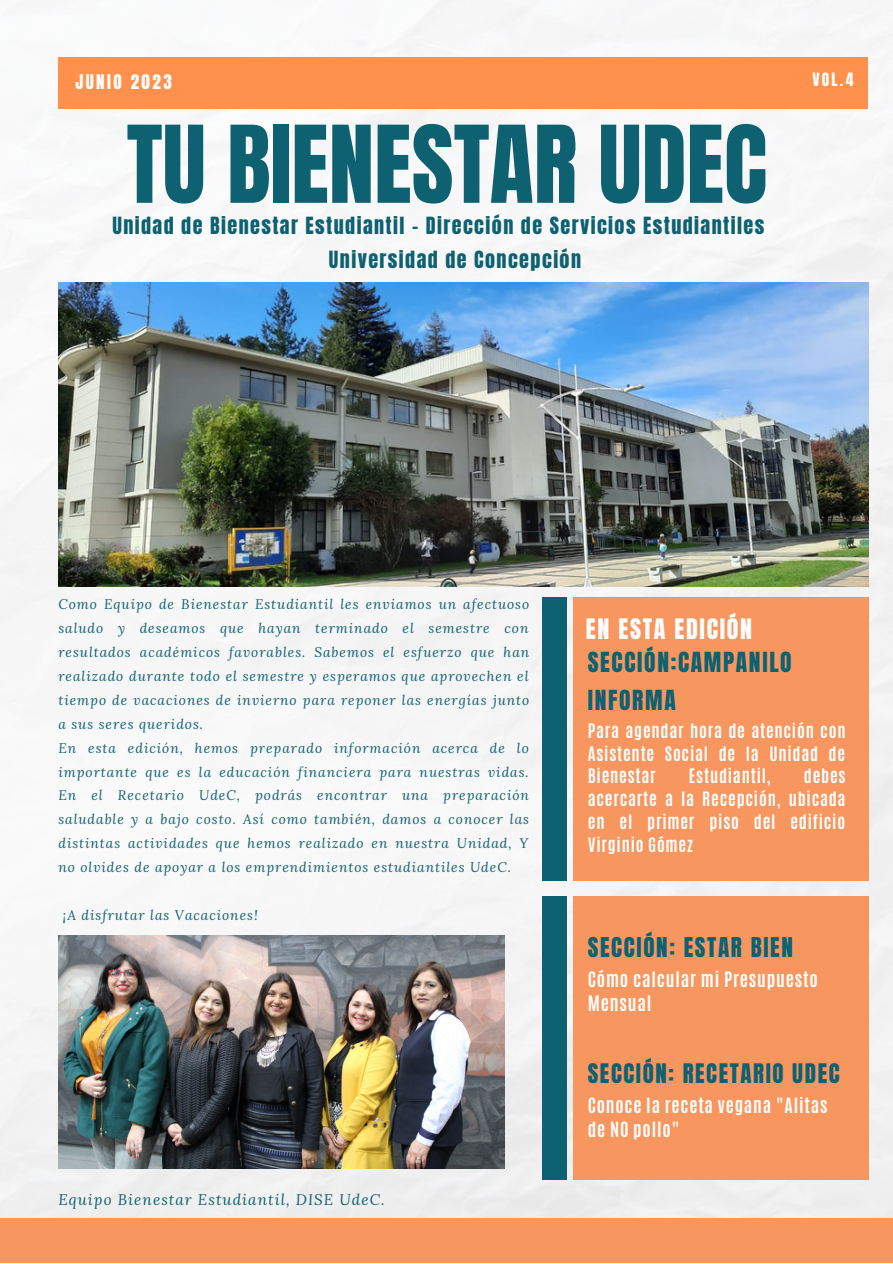
<style>
.page{position:relative;width:893px;height:1264px;background:#fff}
.page>*{position:absolute;margin:0;border:0;box-sizing:border-box;transform-origin:0 0}
.t1{font:90.9px "Anton";color:#0e6171}
.t2{font:24px "Anton";letter-spacing:.07em;color:#fff}
.t3{font:23.55px/37.3px "Anton";letter-spacing:.07em;color:#0e6171}
.t4{font:23.25px "Anton";letter-spacing:.07em;color:#0e6171}
.t5{font:22.95px "Anton";letter-spacing:.07em;color:#0e6171}
.t6{font:20.1px "Anton";letter-spacing:.07em;color:#0e6171}
.t7{font:700 17.7px/24.6px "Antonio";letter-spacing:.045em;color:#fff}
.t8{font:700 17.55px/24.3px "Antonio";letter-spacing:.045em;color:#fff}
.t9{font:17.1px "Anton";letter-spacing:.14em;color:#fff}
.t10{font:700 16.65px/22.8px "Antonio";letter-spacing:.045em;color:#fff;text-align:justify}
.t11{font:15.6px "Anton";color:#fff}
.t12{font:italic 15.15px "Lora";letter-spacing:.07em;color:#0e6171}
.t13{font:italic 13.65px/24px "Lora";letter-spacing:.07em;color:#0e6171;text-align:justify}
</style>
<div class="page">
<img style="left:0;top:0;width:892px;height:1217px">
<div style="left:58px;top:57px;width:810px;height:52px;background:#ff914d"></div>
<svg style="left:868px;top:658px;width:11px;height:4px"></svg>
<hr style="left:587px;top:898px;width:285px;height:3px;background:#fff">
<img style="left:58px;top:282px;width:810px;height:304px">
<img style="left:58px;top:935px;width:447px;height:233px">
<div style="left:573px;top:596px;width:295px;height:284px;background:#f7965e"></div>
<div style="left:573px;top:896px;width:295px;height:283px;background:#f7965e"></div>
<div style="left:542px;top:596px;width:24px;height:284px;background:#0e6171"></div>
<div style="left:542px;top:896px;width:24px;height:283px;background:#0e6171"></div>
<div style="left:0;top:1217px;width:892px;height:45px;background:#f7965e"></div>
<p class="t9" style="left:75px;top:70px;width:98px">JUNIO 2023</p>
<p class="t11" style="left:812px;top:68px;width:43px">VOL.4</p>
<p class="t1" style="left:126px;top:99px;width:642px">TU BIENESTAR UDEC</p>
<p class="t6" style="left:112px;top:211px;width:653px">Unidad de Bienestar Estudiantil - Dirección de Servicios Estudiantiles</p>
<p class="t6" style="left:329px;top:245px;width:254px">Universidad de Concepción</p>
<p class="t13" style="left:58px;top:591px;width:472px">Como Equipo de Bienestar Estudiantil les enviamos un afectuoso saludo y deseamos que hayan terminado el semestre con resultados académicos favorables. Sabemos el esfuerzo que han realizado durante todo el semestre y esperamos que aprovechen el tiempo de vacaciones de invierno para reponer las energías junto a sus seres queridos.</p>
<p class="t13" style="left:58px;top:735px;width:472px">En esta edición, hemos preparado información acerca de lo importante que es la educación financiera para nuestras vidas.<br>En el Recetario UdeC, podrás encontrar una preparación saludable y a bajo costo. Así como también, damos a conocer las distintas actividades que hemos realizado en nuestra Unidad, Y no olvides de apoyar a los emprendimientos estudiantiles UdeC.</p>
<p class="t13" style="left:63px;top:903px;width:196px">¡A disfrutar las Vacaciones!</p>
<p class="t12" style="left:58px;top:1188px;width:328px">Equipo Bienestar Estudiantil, DISE UdeC.</p>
<p class="t2" style="left:586px;top:611px;width:168px">EN ESTA EDICIÓN</p>
<p class="t3" style="left:587px;top:644px;width:205px">SECCIÓN:CAMPANILO<br>INFORMA</p>
<p class="t10" style="left:587px;top:719px;width:259px">Para agendar hora de atención con Asistente Social de la Unidad de Bienestar</p>
<p class="t10" style="left:688px;top:765px;width:83px">Estudiantil,</p>
<p class="t10" style="left:587px;top:765px;width:259px;text-indent:216px">debes acercarte a la Recepción, ubicada en el primer piso del edificio Virginio Gómez</p>
<p class="t4" style="left:587px;top:930px;width:207px">SECCIÓN: ESTAR BIEN</p>
<p class="t7" style="left:587px;top:966px;width:232px">Cómo calcular mi Presupuesto<br>Mensual</p>
<p class="t5" style="left:587px;top:1057px;width:253px">SECCIÓN: RECETARIO UDEC</p>
<p class="t8" style="left:587px;top:1093px;width:241px">Conoce la receta vegana "Alitas de NO pollo"</p>
</div>
